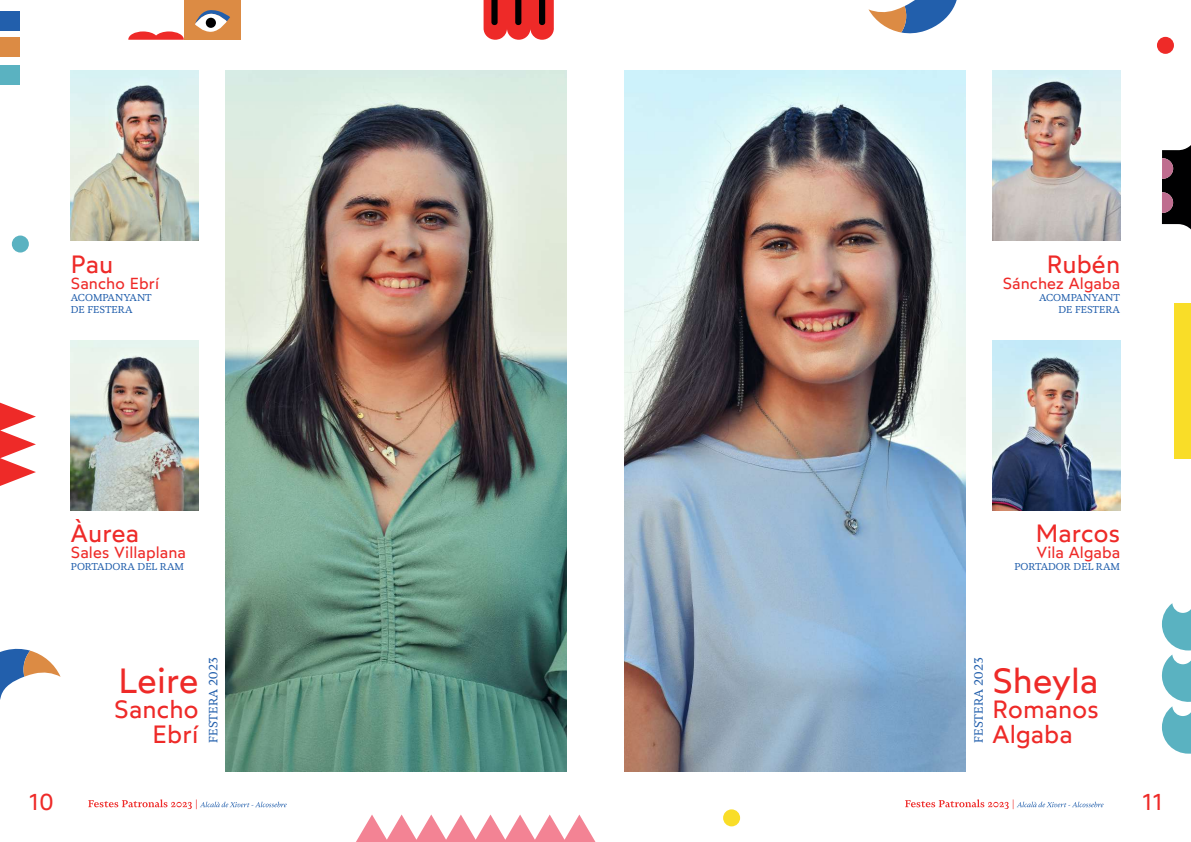
<style>
.page{position:relative;width:1191px;height:842px;background:#fff}
.page>*{position:absolute;margin:0;border:0;box-sizing:border-box;transform-origin:0 0}
.t1{font:35px "Wotfard";color:#ee2a28}
.t2{font:25px/25px "Wotfard";letter-spacing:.01em;color:#ee2a28;text-align:right}
.t3{font:23px "Wotfard";color:#ee2a28}
.t4{font:16px "Wotfard";letter-spacing:.01em;color:#ee2a28}
.t5{font:12px "Novela";color:#225fac}
.t6{font:10px/12px "Novela";color:#225fac}
</style>
<div class="page">
<svg style="left:1161px;top:145px;width:30px;height:85px"></svg>
<svg style="left:0;top:648px;width:61px;height:52px"></svg>
<svg style="left:868px;top:0;width:89px;height:34px"></svg>
<svg style="left:1161px;top:603px;width:30px;height:151px"></svg>
<div style="left:1174px;top:303px;width:17px;height:155px;background:#f9dd28"></div>
<svg style="left:0;top:402px;width:36px;height:84px"></svg>
<svg style="left:356px;top:814px;width:239px;height:27px"></svg>
<svg style="left:483px;top:0;width:71px;height:40px"></svg>
<div style="left:0;top:65px;width:20px;height:20px;background:#5ab2c1"></div>
<div style="left:0;top:37px;width:20px;height:20px;background:#dc8b44"></div>
<div style="left:0;top:11px;width:20px;height:20px;background:#225fac"></div>
<div style="left:184px;top:0;width:56px;height:40px;background:#dc8b44"></div>
<svg style="left:195px;top:10px;width:35px;height:22px"></svg>
<div style="left:206px;top:18px;width:10px;height:10px;background:#000001;border-radius:50%"></div>
<svg style="left:128px;top:31px;width:56px;height:9px"></svg>
<hr style="left:356px;top:841px;width:239px;height:1px;background:#f38394">
<div style="left:723px;top:809px;width:17px;height:17px;background:#f9dd28;border-radius:50%"></div>
<div style="left:1157px;top:37px;width:17px;height:17px;background:#ee2a28;border-radius:50%"></div>
<div style="left:12px;top:236px;width:17px;height:17px;background:#5ab2c1;border-radius:50%"></div>
<img style="left:226px;top:71px;width:340px;height:700px">
<img style="left:625px;top:71px;width:340px;height:700px">
<img style="left:71px;top:71px;width:127px;height:170px">
<img style="left:992px;top:71px;width:128px;height:170px">
<img style="left:992px;top:340px;width:128px;height:170px">
<img style="left:71px;top:340px;width:127px;height:170px">
<svg style="left:88px;top:799px;width:199px;height:10px"></svg>
<svg style="left:905px;top:799px;width:198px;height:10px"></svg>
<h2 class="t2" style="left:71px;top:251px;width:44px">Pau</h2>
<h3 class="t4" style="left:71px;top:273px;width:90px">Sancho Ebrí</h3>
<p class="t6" style="left:71px;top:291px;width:82px">ACOMPANYANT<br>DE FESTERA</p>
<h2 class="t2" style="left:1046px;top:251px;width:75px">Rubén</h2>
<h3 class="t4" style="left:1002px;top:273px;width:119px">Sánchez Algaba</h3>
<p class="t6" style="left:1039px;top:291px;width:82px;text-align:right">ACOMPANYANT<br>DE FESTERA</p>
<h2 class="t2" style="left:71px;top:520px;width:69px">Àurea</h2>
<h3 class="t4" style="left:71px;top:542px;width:116px">Sales Villaplana</h3>
<p class="t6" style="left:71px;top:560px;width:115px">PORTADORA DEL RAM</p>
<h2 class="t2" style="left:1035px;top:520px;width:86px">Marcos</h2>
<h3 class="t4" style="left:1036px;top:542px;width:85px">Vila Algaba</h3>
<p class="t6" style="left:1014px;top:560px;width:107px">PORTADOR DEL RAM</p>
<h1 class="t1" style="left:118px;top:658px;width:81px">Leire</h1>
<h2 class="t2" style="left:114px;top:696px;width:86px">Sancho<br>Ebrí</h2>
<p class="t5" style="left:206px;top:743px;width:87px;rotate:-90deg">FESTERA 2023</p>
<p class="t5" style="left:971px;top:743px;width:87px;rotate:-90deg">FESTERA 2023</p>
<h1 class="t1" style="left:992px;top:658px;width:107px">Sheyla</h1>
<h2 class="t2" style="left:992px;top:696px;width:108px">Romanos</h2>
<h2 class="t2" style="left:992px;top:721px;width:81px">Algaba</h2>
<h3 class="t3" style="left:28px;top:787px;width:27px">10</h3>
<h3 class="t3" style="left:1142px;top:787px;width:22px">11</h3>
</div>
